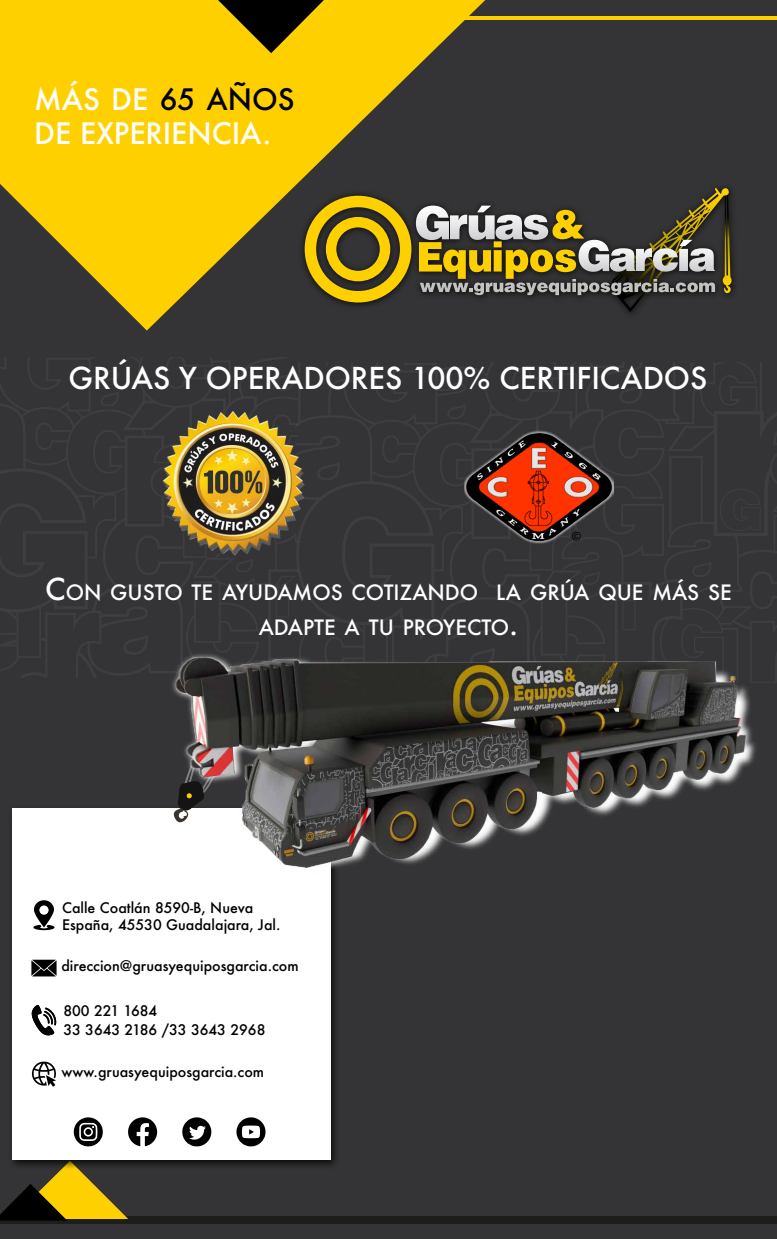
<style>
.page{position:relative;width:777px;height:1239px;background:#fff}
.page>*{position:absolute;margin:0;border:0;box-sizing:border-box;transform-origin:0 0}
.t1{font:500 29.38px "Futura";letter-spacing:-.005em;color:#fff}
.t2{font:500 28.75px/34.5px "Futura";letter-spacing:-.005em;color:#fff}
.t3{font:500 20.56px/35.2px "Futura";letter-spacing:-.005em;color:#fff;text-align:center}
.t4{font:500 14.19px/17px "Futura";color:#000}
.s1{color:#000}
.s2{font-size:29.38px}
</style>
<div class="page">
<div style="left:0;top:0;width:776px;height:1238px;background:#343436"></div>
<svg style="left:0;top:0;width:485px;height:330px;background:#bf9f10"></svg>
<hr style="left:0;top:16px;width:776px;height:4px;background:#ffd000">
<div style="left:0;top:1216px;width:776px;height:7px;background:#1d1d1b"></div>
<svg style="left:218px;top:0;width:106px;height:53px;background:#7f6700"></svg>
<svg style="left:0;top:357px;width:298px;height:320px;background:#353537"></svg>
<svg style="left:295px;top:362px;width:481px;height:320px;background:#353537"></svg>
<div style="left:296px;top:179px;width:445px;height:143px;background:#343436"></div>
<svg style="left:304px;top:187px;width:427px;height:125px;background:#675f3b"></svg>
<img style="left:162px;top:410px;width:142px;height:145px">
<img style="left:464px;top:412px;width:149px;height:149px">
<svg style="left:0;top:1160px;width:128px;height:60px;background:#7b6814"></svg>
<img style="left:6px;top:802px;width:336px;height:370px">
<div style="left:12px;top:808px;width:318px;height:351px;background:#fff"></div>
<svg style="left:33px;top:900px;width:22px;height:30px"></svg>
<svg style="left:31px;top:959px;width:26px;height:17px"></svg>
<svg style="left:32px;top:1005px;width:24px;height:30px"></svg>
<svg style="left:128px;top:1117px;width:29px;height:28px"></svg>
<svg style="left:74px;top:1117px;width:29px;height:29px"></svg>
<svg style="left:236px;top:1117px;width:30px;height:29px"></svg>
<svg style="left:182px;top:1117px;width:29px;height:29px"></svg>
<svg style="left:31px;top:1061px;width:25px;height:25px"></svg>
<img style="left:152px;top:586px;width:619px;height:348px">
<h2 class="t2" style="left:34px;top:82px;width:262px">MÁS DE <span class="s1">65 AÑOS<br></span>DE EXPERIENCIA.</h2>
<h1 class="t1" style="left:68px;top:357px;width:640px">GRÚAS Y OPERADORES 100% CERTIFICADOS</h1>
<h3 class="t3" style="left:45px;top:574px;width:687px"><span class="s2">C</span>ON GUSTO TE AYUDAMOS COTIZANDO LA GRÚA QUE MÁS SE<br>ADAPTE A TU PROYECTO<span class="s2">.</span></h3>
<p class="t4" style="left:62px;top:899px;width:220px">Calle Coatlán 8590-B, Nueva<br>España, 45530 Guadalajara, Jal.</p>
<p class="t4" style="left:61px;top:956px;width:238px">direccion@gruasyequiposgarcia.com</p>
<p class="t4" style="left:63px;top:1002px;width:95px">800 221 1684</p>
<p class="t4" style="left:63px;top:1020px;width:203px">33 3643 2186 /33 3643 2968</p>
<p class="t4" style="left:61px;top:1063px;width:204px">www.gruasyequiposgarcia.com</p>
</div>
